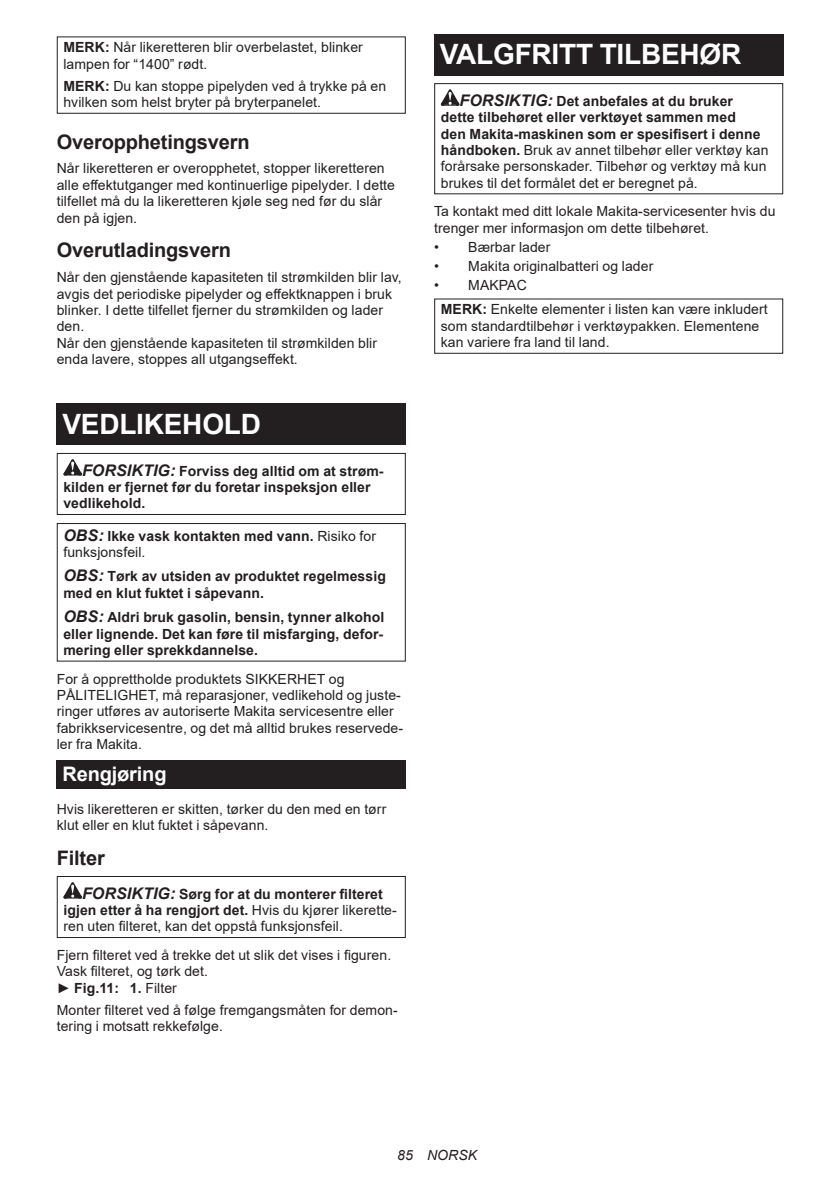
<style>
.page{position:relative;width:840px;height:1191px;background:#fff}
.page>*{position:absolute;margin:0;border:0;box-sizing:border-box;transform-origin:0 0}
.t1{font:700 28px "Arial";letter-spacing:-.01em;color:#fff}
.t2{font:700 20px "Arial";letter-spacing:-.01em;color:#231f20}
.t3{font:700 20px "Arial";letter-spacing:-.01em;color:#fff}
.t4{font:14px/16.4px "Arial";letter-spacing:.005em;color:#231f20}
.t5{font:700 14px/16.4px "Arial";letter-spacing:.005em;color:#231f20}
.t6{font:italic 14px "Arial";letter-spacing:.005em;color:#231f20}
.s1{font-weight:700}
.s2{font-style:italic;font-size:16px}
.s3{font-weight:400}
.s4{font-weight:700;font-style:italic;font-size:16px}
</style>
<div class="page">
<div style="left:57px;top:36px;width:348px;height:78px;border:1px solid #231f20"></div>
<div style="left:57px;top:404px;width:348px;height:41px;background:#231f20"></div>
<svg style="left:63px;top:459px;width:19px;height:16px"></svg>
<div style="left:57px;top:453px;width:348px;height:62px;border:1px solid #231f20"></div>
<div style="left:57px;top:523px;width:348px;height:138px;border:1px solid #231f20"></div>
<div style="left:57px;top:760px;width:348px;height:29px;background:#231f20"></div>
<svg style="left:63px;top:882px;width:19px;height:16px"></svg>
<div style="left:57px;top:876px;width:348px;height:62px;border:1px solid #231f20"></div>
<div style="left:434px;top:34px;width:348px;height:41px;background:#231f20"></div>
<svg style="left:440px;top:89px;width:19px;height:17px"></svg>
<div style="left:434px;top:83px;width:348px;height:111px;border:1px solid #231f20"></div>
<div style="left:434px;top:298px;width:348px;height:56px;border:1px solid #231f20"></div>
<p class="t4" style="left:63px;top:39px;width:301px"><span class="s1">MERK:</span> Når likeretteren blir overbelastet, blinker lampen for “1400” rødt.</p>
<p class="t4" style="left:63px;top:77px;width:324px"><span class="s1">MERK:</span> Du kan stoppe pipelyden ved å trykke på en hvilken som helst bryter på bryterpanelet.</p>
<h2 class="t2" style="left:57px;top:127px;width:194px">Overopphetingsvern</h2>
<p class="t4" style="left:57px;top:160px;width:339px">Når likeretteren er overopphetet, stopper likeretteren alle effektutganger med kontinuerlige pipelyder. I dette tilfellet må du la likeretteren kjøle seg ned før du slår den på igjen.</p>
<h2 class="t2" style="left:57px;top:236px;width:176px">Overutladingsvern</h2>
<p class="t4" style="left:57px;top:269px;width:346px">Når den gjenstående kapasiteten til strømkilden blir lav, avgis det periodiske pipelyder og effektknappen i bruk blinker. I dette tilfellet fjerner du strømkilden og lader den.<br>Når den gjenstående kapasiteten til strømkilden blir enda lavere, stoppes all utgangseffekt.</p>
<h1 class="t1" style="left:62px;top:404px;width:200px">VEDLIKEHOLD</h1>
<p class="t5" style="left:63px;top:462px;width:321px;text-indent:19px"><span class="s2">FORSIKTIG:</span> Forviss deg alltid om at strøm&shy;kilden er fjernet før du foretar inspeksjon eller vedlikehold.</p>
<p class="t5" style="left:63px;top:527px;width:314px"><span class="s2">OBS:</span> Ikke vask kontakten med vann. <span class="s3">Risiko for funksjonsfeil.</span></p>
<p class="t5" style="left:63px;top:568px;width:324px"><span class="s2">OBS:</span> Tørk av utsiden av produktet regelmessig med en klut fuktet i såpevann.</p>
<p class="t5" style="left:63px;top:609px;width:322px;text-align:justify"><span class="s2">OBS:</span> Aldri bruk gasolin, bensin, tynner alkohol eller lignende. Det kan føre til misfarging, defor&shy;mering eller sprekkdannelse.</p>
<p class="t4" style="left:57px;top:670px;width:348px">For å opprettholde produktets SIKKERHET og PÅLITELIGHET, må reparasjoner, vedlikehold og juste&shy;ringer utføres av autoriserte Makita servicesentre eller fabrikkservicesentre, og det må alltid brukes reservede&shy;ler fra Makita.</p>
<h2 class="t3" style="left:62px;top:759px;width:106px">Rengjøring</h2>
<p class="t4" style="left:57px;top:800px;width:331px">Hvis likeretteren er skitten, tørker du den med en tørr klut eller en klut fuktet i såpevann.</p>
<h2 class="t2" style="left:57px;top:844px;width:50px">Filter</h2>
<p class="t4" style="left:63px;top:885px;width:335px;text-indent:19px"><span class="s4">FORSIKTIG:</span> <span class="s1">Sørg for at du monterer filteret igjen etter å ha rengjort det.</span> Hvis du kjører likerette&shy;ren uten filteret, kan det oppstå funksjonsfeil.</p>
<p class="t4" style="left:57px;top:947px;width:336px">Fjern filteret ved å trekke det ut slik det vises i figuren.<br>Vask filteret, og tørk det.<br>► <span class="s1">Fig.11: 1.</span> Filter</p>
<p class="t4" style="left:57px;top:1001px;width:342px">Monter filteret ved å følge fremgangsmåten for demon&shy;tering i motsatt rekkefølge.</p>
<h1 class="t1" style="left:439px;top:34px;width:303px">VALGFRITT TILBEHØR</h1>
<p class="t4" style="left:440px;top:92px;width:329px;text-indent:19px"><span class="s4">FORSIKTIG:</span> <span class="s1">Det anbefales at du bruker dette tilbehøret eller verktøyet sammen med<br>den Makita-maskinen som er spesifisert i denne håndboken.</span> Bruk av annet tilbehør eller verktøy kan forårsake personskader. Tilbehør og verktøy må kun brukes til det formålet det er beregnet på.</p>
<p class="t4" style="left:434px;top:203px;width:342px">Ta kontakt med ditt lokale Makita-servicesenter hvis du trenger mer informasjon om dette tilbehøret.</p>
<p class="t4" style="left:434px;top:239px;width:118px">• Bærbar lader</p>
<p class="t4" style="left:434px;top:258px;width:220px">• Makita originalbatteri og lader</p>
<p class="t4" style="left:440px;top:273px;width:328px;line-height:23.8px;text-indent:-7px">• MAKPAC<br><span class="s1">MERK:</span> Enkelte elementer i listen kan være inkludert</p>
<p class="t4" style="left:440px;top:317px;width:320px">som standardtilbehør i verktøypakken. Elementene kan variere fra land til land.</p>
<p class="t6" style="left:397px;top:1146px;width:81px">85 NORSK</p>
</div>
